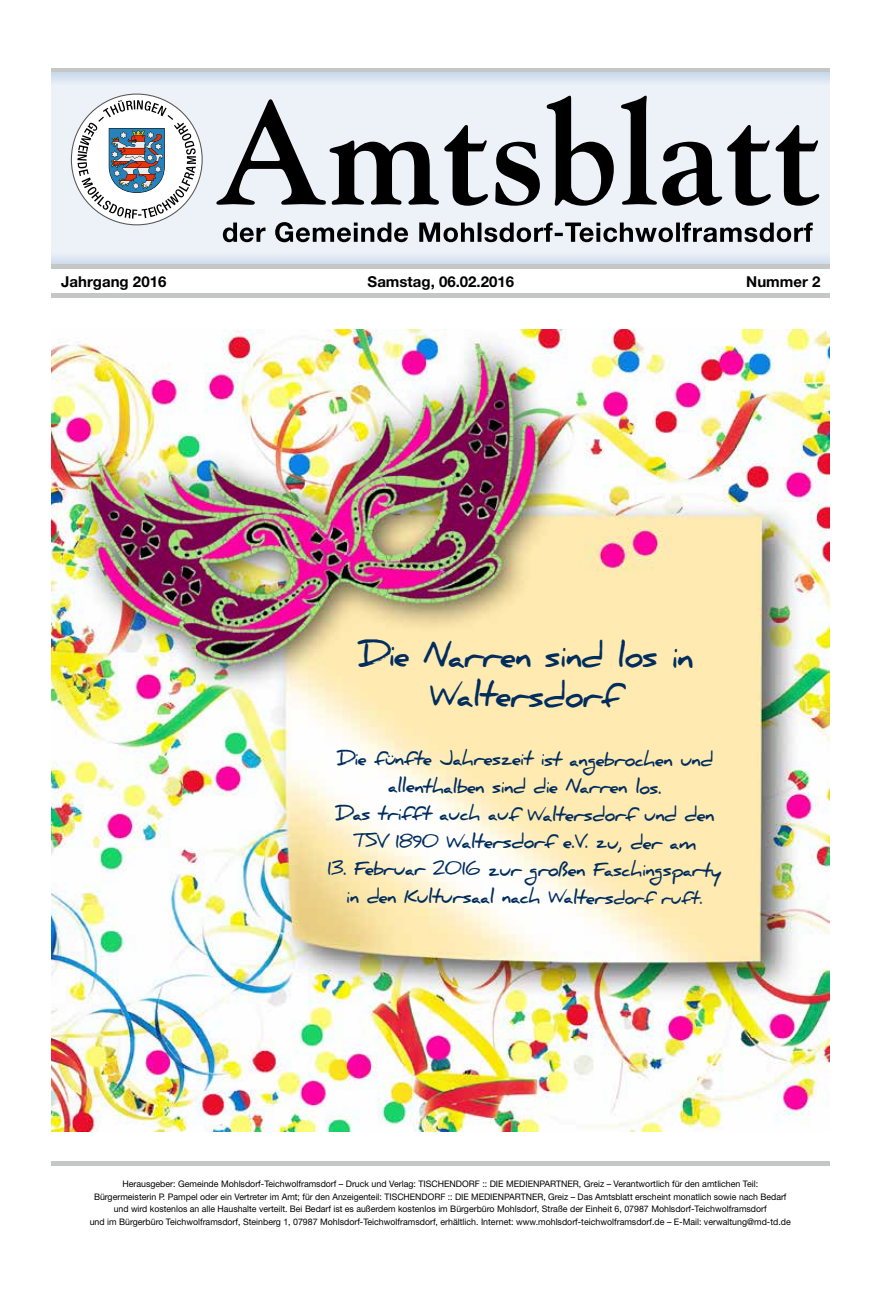
<style>
.page{position:relative;width:893px;height:1297px;background:#fff}
.page>*{position:absolute;margin:0;border:0;box-sizing:border-box;transform-origin:0 0}
.t1{font:700 33px/39.5px "Daniel";letter-spacing:-.035em;color:#002d5e;text-align:center;scale:.92 1}
.t2{font:700 18.9px/27.6px "Daniel";letter-spacing:-.035em;color:#002d5e;text-align:center;scale:.92 1}
.t3{font:700 15px "Helvetica Neue LT Std";color:#000}
.t4{font:9px/12.8px "Helvetica Neue LT Std";color:#000;text-align:center}
.s1{font-size:17.4px}
</style>
<div class="page">
<div style="left:51px;top:72px;width:778px;height:194px;background:#edf2f9"></div>
<svg style="left:216px;top:96px;width:603px;height:110px"></svg>
<hr style="left:51px;top:68px;width:778px;height:4px;background:#c5c6c6">
<div style="left:51px;top:293px;width:778px;height:5px;background:#c5c6c6"></div>
<svg style="left:51px;top:72px;width:778px;height:10px;fill:#d4e0ef"></svg>
<svg style="left:51px;top:257px;width:778px;height:8px;fill:#d6e1ef"></svg>
<svg style="left:71px;top:94px;width:131px;height:131px"></svg>
<svg style="left:223px;top:222px;width:590px;height:20px"></svg>
<hr style="left:51px;top:265px;width:778px;height:4px;background:#c5c6c6">
<hr style="left:51px;top:1161px;width:778px;height:4px;background:#c5c6c6">
<svg style="left:77px;top:100px;width:119px;height:119px"></svg>
<img style="left:51px;top:330px;width:778px;height:801px">
<h3 class="t3" style="left:61px;top:272px;width:107px">Jahrgang 2016</h3>
<h3 class="t3" style="left:368px;top:272px;width:148px">Samstag, 06.02.2016</h3>
<h3 class="t3" style="left:746px;top:272px;width:76px">Nummer 2</h3>
<h1 class="t1" style="left:357px;top:636px;width:368px">Die Narren sind los in<br>Waltersdorf</h1>
<h2 class="t2" style="left:335px;top:745px;width:414px">Die fünfte Jahreszeit ist angebrochen und allenthalben sind die Narren los.<br>Das trifft auch auf Waltersdorf und den TSV 1890 Waltersdorf e.V. zu, der am</h2>
<h2 class="t2" style="left:327px;top:856px;width:430px">13. Februar 2016 zur großen Faschingsparty in den Kultursaal nach Walters<span class="s1">dorf ruft.</span></h2>
<p class="t4" style="left:90px;top:1177px;width:702px">Herausgeber: Gemeinde Mohlsdorf-Teichwolframsdorf – Druck und Verlag: TISCHENDORF :: DIE MEDIENPARTNER, Greiz – Verantwortlich für den amtlichen Teil:<br>Bürgermeisterin P. Pampel oder ein Vertreter im Amt; für den Anzeigenteil: TISCHENDORF :: DIE MEDIENPARTNER, Greiz – Das Amtsblatt erscheint monatlich sowie nach Bedarf und wird kostenlos an alle Haushalte verteilt. Bei Bedarf ist es außerdem kostenlos im Bürgerbüro Mohlsdorf, Straße der Einheit 6, 07987 Mohlsdorf-Teichwolframsdorf<br>und im Bürgerbüro Teichwolframsdorf, Steinberg 1, 07987 Mohlsdorf-Teichwolframsdorf, erhältlich. Internet: www.mohlsdorf-teichwolframsdorf.de – E-Mail: verwaltung@md-td.de</p>
</div>
